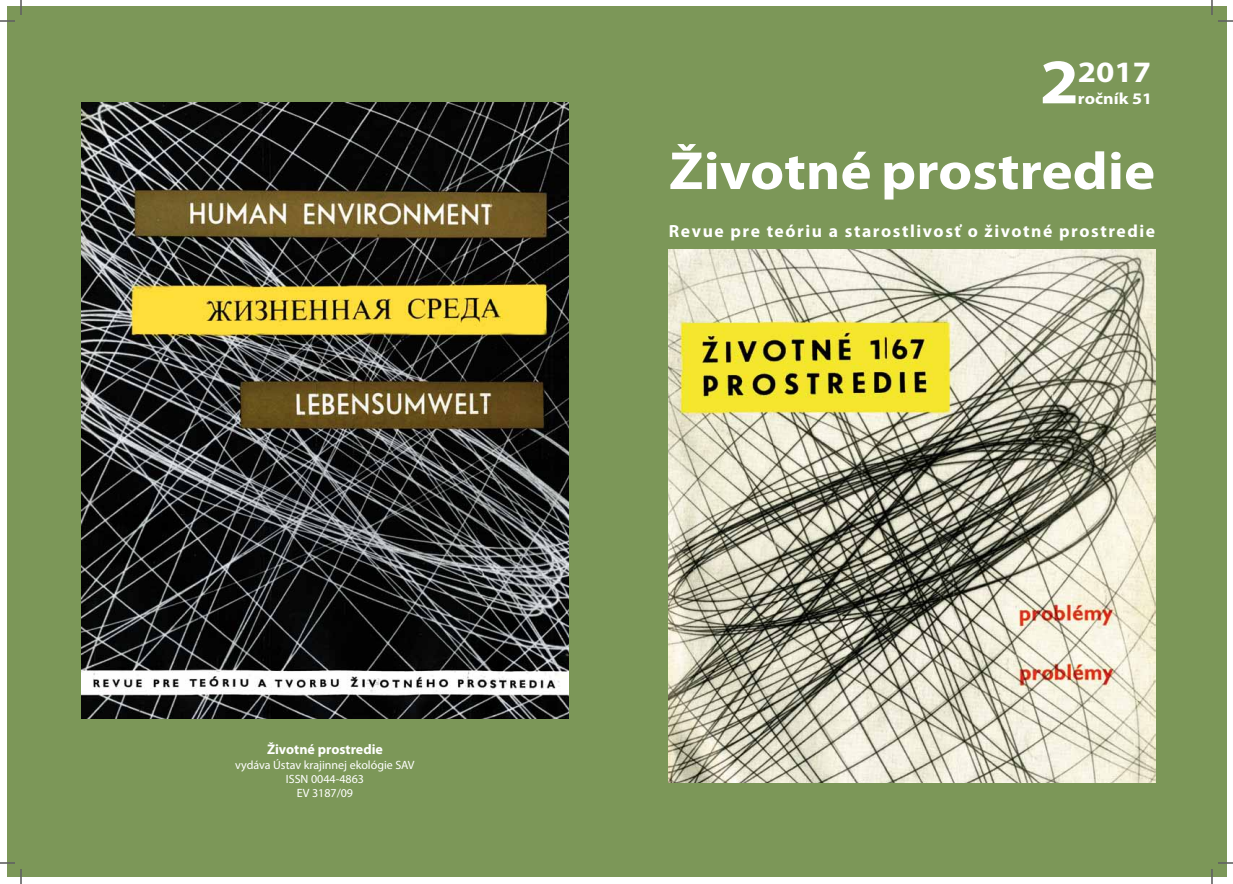
<style>
.page{position:relative;width:1233px;height:884px;background:#fff}
.page>*{position:absolute;margin:0;border:0;box-sizing:border-box;transform-origin:0 0}
.t1{font:700 63.9px "Myriad Pro";color:#fff;scale:1.11 1}
.t2{font:700 53.1px "Myriad Pro";color:#fff;scale:1.11 1}
.t3{font:700 29.7px "Myriad Pro";color:#fff;scale:1.11 1}
.t4{font:700 17.6px "Myriad Pro";letter-spacing:.09em;color:#fff}
.t5{font:700 16.2px "Myriad Pro";color:#fff;scale:1.11 1}
.t6{font:700 14px "Myriad Pro";color:#fff}
.t7{font:12px/14.2px "Myriad Pro";color:#fff;text-align:center}
.s1{font-size:54px}
</style>
<div class="page">
<div style="left:7px;top:7px;width:1219px;height:870px;background:#7c9758"></div>
<img style="left:669px;top:250px;width:486px;height:533px">
<img style="left:82px;top:102px;width:486px;height:616px">
<svg style="left:1218px;top:20px;width:15px;height:2px"></svg>
<svg style="left:1218px;top:862px;width:15px;height:2px"></svg>
<svg style="left:0;top:0;width:22px;height:22px"></svg>
<svg style="left:0;top:862px;width:22px;height:22px"></svg>
<svg style="left:1211px;top:0;width:1px;height:15px"></svg>
<svg style="left:1211px;top:869px;width:1px;height:15px"></svg>
<p class="t6" style="left:267px;top:740px;width:117px">Životné prostredie</p>
<p class="t7" style="left:235px;top:757px;width:181px">vydáva Ústav krajinnej ekológie SAV<br>ISSN 0044-4863<br>EV 3187/09</p>
<h1 class="t1" style="left:1039px;top:40px;width:37px">2</h1>
<h3 class="t3" style="left:1078px;top:53px;width:67px">2017</h3>
<h3 class="t5" style="left:1078px;top:87px;width:68px">ročník 51</h3>
<h2 class="t2" style="left:669px;top:136px;width:439px"><span class="s1">Ž</span>ivotné prostredie</h2>
<h3 class="t4" style="left:669px;top:220px;width:488px">Revue pre teóriu a starostlivosť o životné prostredie</h3>
</div>
